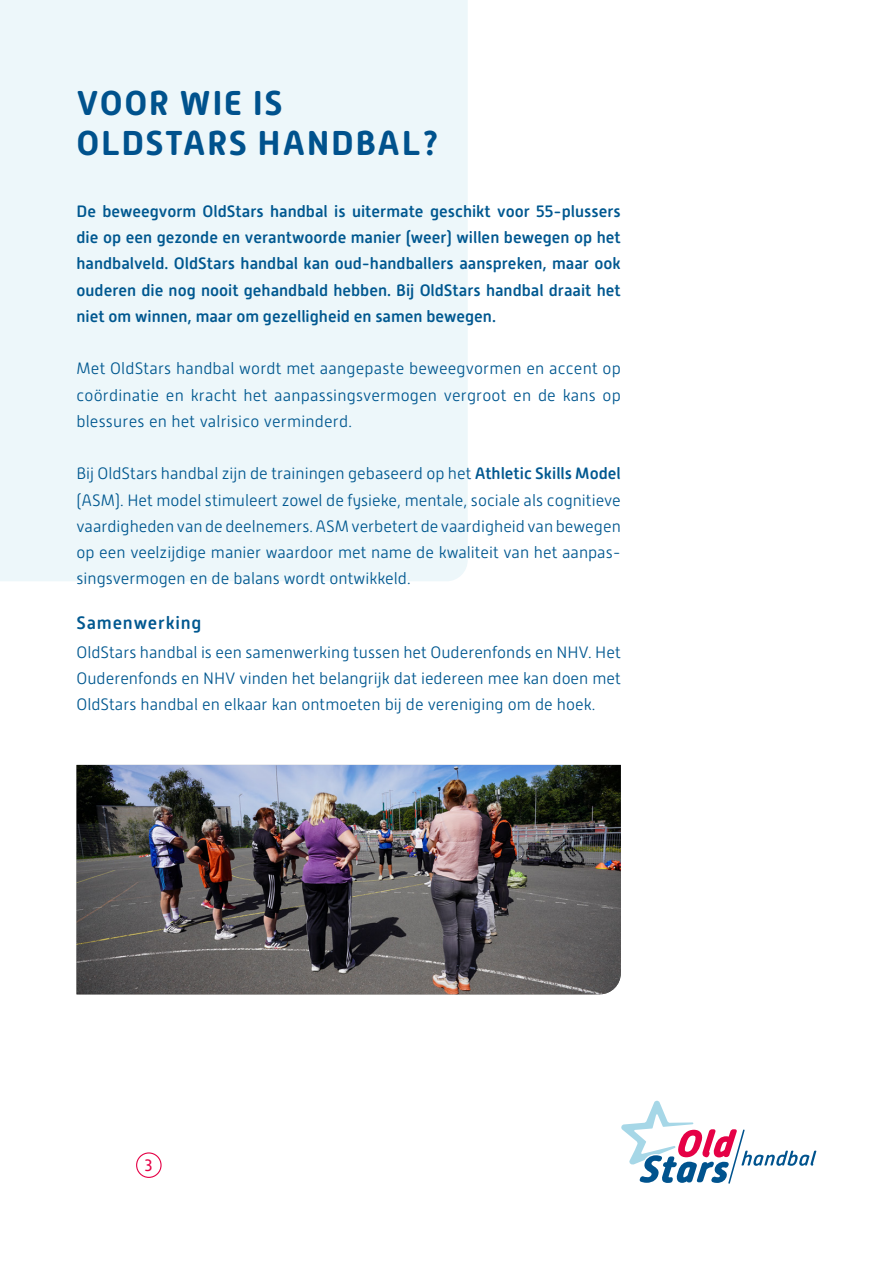
<style>
.page{position:relative;width:893px;height:1263px;background:#fff}
.page>*{position:absolute;margin:0;border:0;box-sizing:border-box;transform-origin:0 0}
.t1{font:700 34.5px/39.3px "Alwyn New Rounded";letter-spacing:.045em;color:#00528d}
.t2{font:500 18px "Alwyn New Rounded";letter-spacing:.045em;color:#005890}
.t3{font:300 16.5px/26.2px "Alwyn New Rounded";color:#005890;text-align:justify}
.t4{font:500 16.5px/26.2px "Alwyn New Rounded";color:#005890;text-align:justify}
.t5{font:16.5px "Alwyn New Rounded";color:#e50046}
.s1{font-weight:500}
</style>
<div class="page">
<div style="left:0;top:0;width:468px;height:581px;background:#edf7fa"></div>
<div style="left:136px;top:1152px;width:26px;height:26px;border:1px solid #e50046;border-radius:50%"></div>
<svg style="left:621px;top:1100px;width:195px;height:84px"></svg>
<img style="left:77px;top:765px;width:544px;height:229px">
<h1 class="t1" style="left:77px;top:84px;width:364px">VOOR WIE IS<br>OLDSTARS HANDBAL?</h1>
<p class="t4" style="left:77px;top:198px;width:546px">De beweegvorm OldStars handbal is uitermate geschikt voor 55-plussers die op een gezonde en verantwoorde manier (weer) willen bewegen op het handbalveld. OldStars handbal kan oud-handballers aanspreken, maar ook ouderen die nog nooit gehandbald hebben. Bij OldStars handbal draait het niet om winnen, maar om gezelligheid en samen bewegen.</p>
<p class="t3" style="left:77px;top:356px;width:546px">Met OldStars handbal wordt met aangepaste beweegvormen en accent op coördinatie en kracht het aanpassingsvermogen vergroot en de kans op blessures en het valrisico verminderd.</p>
<p class="t3" style="left:77px;top:461px;width:546px">Bij OldStars handbal zijn de trainingen gebaseerd op het <span class="s1">Athletic Skills Model </span>(ASM). Het model stimuleert zowel de fysieke, mentale, sociale als cognitieve vaardigheden van de deelnemers. ASM verbetert de vaardigheid van bewegen op een veelzijdige manier waardoor met name de kwaliteit van het aanpas&shy;singsvermogen en de balans wordt ontwikkeld.</p>
<p class="t2" style="left:77px;top:612px;width:126px">Samenwerking</p>
<p class="t3" style="left:77px;top:639px;width:546px">OldStars handbal is een samenwerking tussen het Ouderenfonds en NHV. Het Ouderenfonds en NHV vinden het belangrijk dat iedereen mee kan doen met OldStars handbal en elkaar kan ontmoeten bij de vereniging om de hoek.</p>
<p class="t5" style="left:145px;top:1156px;width:9px">3</p>
</div>
